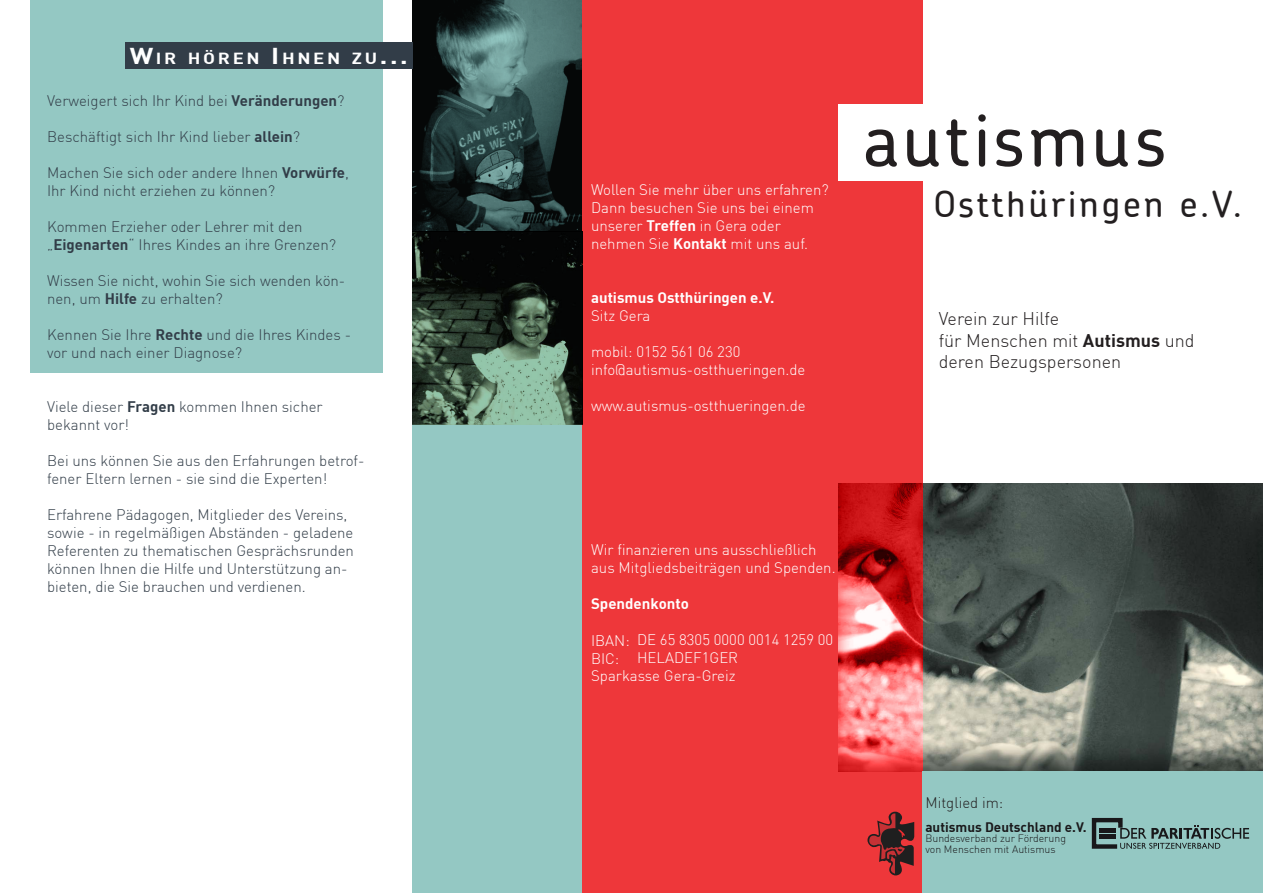
<style>
.page{position:relative;width:1263px;height:893px;background:#fff}
.page>*{position:absolute;margin:0;border:0;box-sizing:border-box;transform-origin:0 0}
.t1{font:500 72px "Chevin";letter-spacing:.05em;color:#231f20}
.t2{font:500 36px "Chevin";letter-spacing:.08em;color:#231f20}
.t3{font:300 18px "DIN";color:#231f20}
.t4{font:700 15.75px "DIN";letter-spacing:.145em;color:#fff;scale:1.18 1}
.t5{font:300 15px/18px "DIN";color:#323d48}
.t6{font:300 15px/18px "DIN";color:#fff}
.t7{font:700 15px "DIN";color:#fff}
.t8{font:300 15px "DIN";color:#231f20}
.t9{font:700 13.5px "DIN";color:#1a191b}
.t10{font:300 10.5px "DIN";color:#1a191b}
.s1{font-size:22.5px}
.s2{font-weight:700}
</style>
<div class="page">
<div style="left:30px;top:0;width:353px;height:372px;background:#94c8c3"></div>
<div style="left:412px;top:0;width:171px;height:893px;background:#94c8c3"></div>
<img style="left:412px;top:0;width:171px;height:231px">
<div style="left:831px;top:0;width:92px;height:893px;background:#ee373a"></div>
<div style="left:863px;top:104px;width:400px;height:76px;background:#fff"></div>
<img style="left:838px;top:484px;width:425px;height:288px">
<div style="left:923px;top:772px;width:340px;height:121px;background:#94c8c3"></div>
<div style="left:836px;top:104px;width:27px;height:76px;background:#fff"></div>
<div style="left:583px;top:0;width:255px;height:893px;background:#ee373a"></div>
<img style="left:412px;top:231px;width:171px;height:193px">
<div style="left:125px;top:43px;width:287px;height:26px;background:#323d48"></div>
<svg style="left:1091px;top:817px;width:158px;height:32px"></svg>
<svg style="left:867px;top:812px;width:47px;height:63px"></svg>
<p class="t4" style="left:130px;top:48px;width:237px"><span class="s1">W</span>IR HÖREN <span class="s1">I</span> HNEN ZU<span class="s1">...</span></p>
<p class="t5" style="left:47px;top:91px;width:299px">Verweigert sich Ihr Kind bei <span class="s2">Veränderungen</span>?</p>
<p class="t5" style="left:47px;top:127px;width:255px">Beschäftigt sich Ihr Kind lieber <span class="s2">allein</span>?</p>
<p class="t5" style="left:47px;top:163px;width:303px">Machen Sie sich oder andere Ihnen <span class="s2">Vorwürfe</span>,<br>Ihr Kind nicht erziehen zu können?</p>
<p class="t5" style="left:47px;top:217px;width:257px">Kommen Erzieher oder Lehrer mit den</p>
<p class="t5" style="left:47px;top:235px;width:290px">„<span class="s2">Eigenarten</span>“ Ihres Kindes an ihre Grenzen?</p>
<p class="t5" style="left:47px;top:271px;width:300px">Wissen Sie nicht, wohin Sie sich wenden kön&shy;nen, um <span class="s2">Hilfe</span> zu erhalten?</p>
<p class="t5" style="left:47px;top:325px;width:305px">Kennen Sie Ihre <span class="s2">Rechte</span> und die Ihres Kindes - vor und nach einer Diagnose?</p>
<p class="t5" style="left:47px;top:397px;width:277px">Viele dieser <span class="s2">Fragen</span> kommen Ihnen sicher</p>
<p class="t5" style="left:47px;top:415px;width:84px">bekannt vor!</p>
<p class="t5" style="left:47px;top:451px;width:319px">Bei uns können Sie aus den Erfahrungen betrof&shy;fener Eltern lernen - sie sind die Experten!</p>
<p class="t5" style="left:47px;top:505px;width:308px">Erfahrene Pädagogen, Mitglieder des Vereins, sowie - in regelmäßigen Abständen - geladene Referenten zu thematischen Gesprächsrunden können Ihnen die Hilfe und Unterstützung an&shy;bieten, die Sie brauchen und verdienen.</p>
<p class="t6" style="left:591px;top:180px;width:239px">Wollen Sie mehr über uns erfahren?<br>Dann besuchen Sie uns bei einem unserer <span class="s2">Treffen</span> in Gera oder</p>
<p class="t6" style="left:591px;top:234px;width:219px">nehmen Sie <span class="s2">Kontakt</span> mit uns auf.</p>
<p class="t7" style="left:591px;top:288px;width:185px">autismus Ostthüringen e.V.</p>
<p class="t6" style="left:591px;top:306px;width:61px">Sitz Gera</p>
<p class="t6" style="left:591px;top:342px;width:151px">mobil: 0152 561 06 230</p>
<p class="t6" style="left:591px;top:360px;width:216px">info@autismus-ostthueringen.de</p>
<p class="t6" style="left:591px;top:396px;width:216px">www.autismus-ostthueringen.de</p>
<p class="t1" style="left:863px;top:94px;width:305px">autismus</p>
<p class="t2" style="left:933px;top:180px;width:310px">Ostthüringen e.V.</p>
<p class="t3" style="left:939px;top:307px;width:122px">Verein zur Hilfe</p>
<p class="t3" style="left:939px;top:329px;width:257px">für Menschen mit <span class="s2">Autismus</span> und</p>
<p class="t3" style="left:939px;top:351px;width:184px">deren Bezugspersonen</p>
<p class="t6" style="left:591px;top:540px;width:227px">Wir finanzieren uns ausschließlich</p>
<p class="t6" style="left:591px;top:558px;width:246px">aus Mitgliedsbeiträgen und Spenden.</p>
<p class="t7" style="left:591px;top:594px;width:99px">Spendenkonto</p>
<p class="t6" style="left:637px;top:630px;width:198px">DE 65 8305 0000 0014 1259 00</p>
<p class="t6" style="left:637px;top:648px;width:103px">HELADEF1GER</p>
<p class="t6" style="left:591px;top:666px;width:146px">Sparkasse Gera-Greiz</p>
<p class="t6" style="left:591px;top:631px;width:40px">IBAN:</p>
<p class="t6" style="left:591px;top:649px;width:30px">BIC:</p>
<p class="t8" style="left:925px;top:794px;width:79px">Mitglied im:</p>
<p class="t9" style="left:925px;top:818px;width:163px">autismus Deutschland e.V.</p>
<p class="t10" style="left:925px;top:832px;width:142px">Bundesverband zur Förderung</p>
<p class="t10" style="left:925px;top:842px;width:132px">von Menschen mit Autismus</p>
</div>
